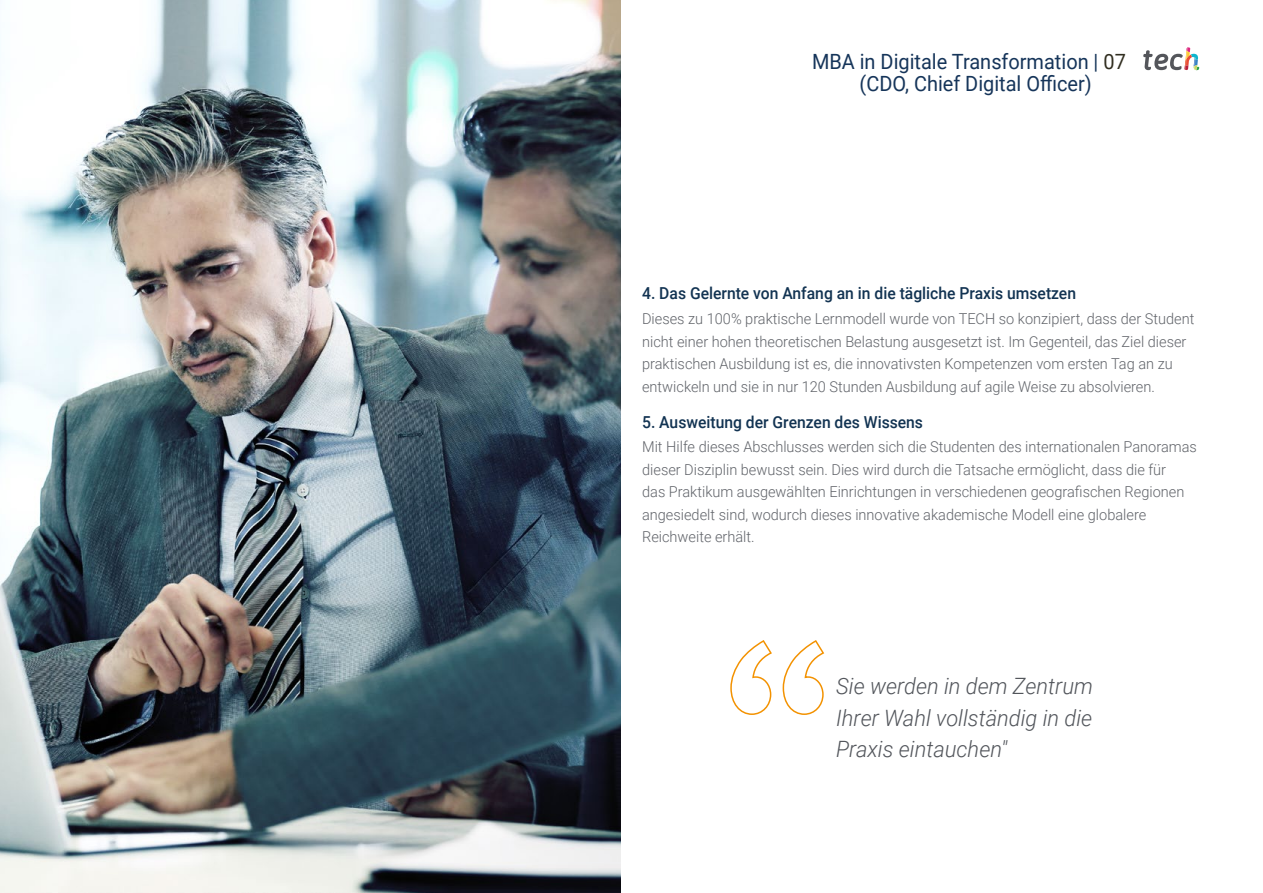
<style>
.page{position:relative;width:1263px;height:893px;background:#fff}
.page>*{position:absolute;margin:0;border:0;box-sizing:border-box;transform-origin:0 0}
.t1{font:italic 300 22.5px/31.5px "Roboto";color:#52555b;text-align:justify}
.t2{font:21px/22.5px "Roboto";color:#16355a;scale:.95 1}
.t3{font:500 16.5px "Roboto";color:#123352;scale:.95 1}
.t4{font:300 15px/22.5px "Roboto";color:#61646a}
.s1{color:#153559}
.s2{color:#312e20}
</style>
<div class="page">
<svg style="left:730px;top:640px;width:95px;height:75px"></svg>
<img style="left:0;top:0;width:621px;height:893px">
<svg style="left:1143px;top:47px;width:56px;height:24px"></svg>
<h2 class="t2" style="left:859px;top:49px;width:282px;text-indent:-48px">MBA in Digitale Transformation <span class="s1">|</span> <span class="s2">07 </span>(CDO, Chief Digital Officer)</h2>
<p class="t3" style="left:642px;top:282px;width:458px">4. Das Gelernte von Anfang an in die tägliche Praxis umsetzen</p>
<p class="t4" style="left:642px;top:307px;width:554px">Dieses zu 100% praktische Lernmodell wurde von TECH so konzipiert, dass der Student nicht einer hohen theoretischen Belastung ausgesetzt ist. Im Gegenteil, das Ziel dieser praktischen Ausbildung ist es, die innovativsten Kompetenzen vom ersten Tag an zu entwickeln und sie in nur 120 Stunden Ausbildung auf agile Weise zu absolvieren.</p>
<p class="t3" style="left:642px;top:410px;width:297px">5. Ausweitung der Grenzen des Wissens</p>
<p class="t4" style="left:642px;top:435px;width:556px">Mit Hilfe dieses Abschlusses werden sich die Studenten des internationalen Panoramas dieser Disziplin bewusst sein. Dies wird durch die Tatsache ermöglicht, dass die für<br>das Praktikum ausgewählten Einrichtungen in verschiedenen geografischen Regionen angesiedelt sind, wodurch dieses innovative akademische Modell eine globalere Reichweite erhält.</p>
<h1 class="t1" style="left:836px;top:670px;width:258px">Sie werden in dem Zentrum Ihrer Wahl vollständig in die Praxis eintauchen"</h1>
</div>
